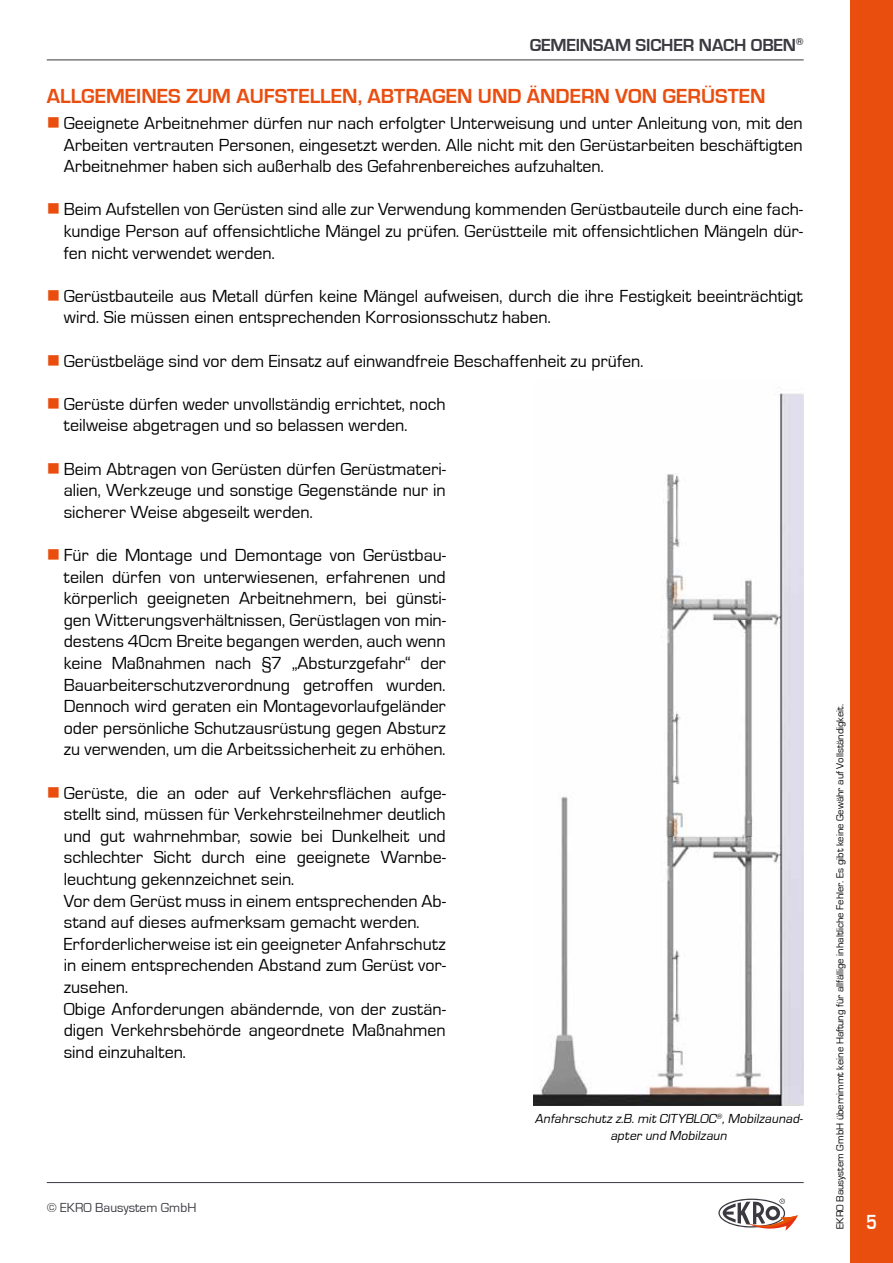
<style>
.page{position:relative;width:893px;height:1263px;background:#fff}
.page>*{position:absolute;margin:0;border:0;box-sizing:border-box;transform-origin:0 0}
.t1{font:700 21px "Eurostile";color:#e94e0f}
.t2{font:700 21px "Eurostile";color:#fff;scale:.82 1}
.t3{font:18px/21.6px "Eurostile";color:#000;text-align:justify}
.t4{font:700 18px "Eurostile";letter-spacing:-.015em;color:#3a3a40}
.t5{font:italic 13.5px/16.2px "Eurostile";color:#000;text-align:center}
.t6{font:13.5px "Eurostile";color:#3a3a40}
.t7{font:10.5px "Eurostile";color:#000}
.s1{color:#e94e0f}
</style>
<div class="page">
<div style="left:850px;top:0;width:43px;height:1263px;background:#e94e0f"></div>
<hr style="left:47px;top:60px;width:757px;height:1px;background:#3a3a40">
<svg style="left:718px;top:1198px;width:80px;height:32px"></svg>
<hr style="left:47px;top:1182px;width:757px;height:1px;background:#3a3a40">
<img style="left:533px;top:387px;width:271px;height:718px">
<p class="t4" style="left:530px;top:35px;width:276px">GEMEINSAM SICHER NACH OBEN<sup>®</sup></p>
<p class="t1" style="left:47px;top:85px;width:720px">ALLGEMEINES ZUM AUFSTELLEN, ABTRAGEN UND ÄNDERN VON GERÜSTEN</p>
<p class="t3" style="left:64px;top:113px;width:741px;text-indent:-17px"><span class="s1">■</span> Geeignete Arbeitnehmer dürfen nur nach erfolgter Unterweisung und unter Anleitung von, mit den Arbeiten vertrauten Personen, eingesetzt werden. Alle nicht mit den Gerüstarbeiten beschäftigten Arbeitnehmer haben sich außerhalb des Gefahrenbereiches aufzuhalten.</p>
<p class="t3" style="left:64px;top:199px;width:741px;text-indent:-17px"><span class="s1">■</span> Beim Aufstellen von Gerüsten sind alle zur Verwendung kommenden Gerüstbauteile durch eine fach&shy;kundige Person auf offensichtliche Mängel zu prüfen. Gerüstteile mit offensichtlichen Mängeln dür&shy;fen nicht verwendet werden.</p>
<p class="t3" style="left:64px;top:285px;width:740px;text-indent:-17px"><span class="s1">■</span> Gerüstbauteile aus Metall dürfen keine Mängel aufweisen, durch die ihre Festigkeit beeinträchtigt wird. Sie müssen einen entsprechenden Korrosionsschutz haben.</p>
<p class="t3" style="left:47px;top:350px;width:598px"><span class="s1">■</span> Gerüstbeläge sind vor dem Einsatz auf einwandfreie Beschaffenheit zu prüfen.</p>
<p class="t3" style="left:64px;top:393px;width:383px;text-indent:-17px"><span class="s1">■</span> Gerüste dürfen weder unvollständig errichtet, noch teilweise abgetragen und so belassen werden.</p>
<p class="t3" style="left:64px;top:458px;width:384px;text-indent:-17px"><span class="s1">■</span> Beim Abtragen von Gerüsten dürfen Gerüstmateri&shy;alien, Werkzeuge und sonstige Gegenstände nur in sicherer Weise abgeseilt werden.</p>
<p class="t3" style="left:64px;top:545px;width:384px;text-indent:-17px"><span class="s1">■</span> Für die Montage und Demontage von Gerüstbau&shy;teilen dürfen von unterwiesenen, erfahrenen und körperlich geeigneten Arbeitnehmern, bei günsti&shy;gen Witterungsverhältnissen, Gerüstlagen von min&shy;destens 40cm Breite begangen werden, auch wenn keine Maßnahmen nach §7 „Absturzgefahr“ der Bauarbeiterschutzverordnung getroffen wurden.<br>Dennoch wird geraten ein Montagevorlaufgeländer oder persönliche Schutzausrüstung gegen Absturz zu verwenden, um die Arbeitssicherheit zu erhöhen.</p>
<p class="t3" style="left:64px;top:782px;width:383px;text-align:left;text-indent:-17px"><span class="s1">■</span> Gerüste, die an oder auf Verkehrsflächen aufge&shy;stellt sind, müssen für Verkehrsteilnehmer deutlich und gut wahrnehmbar, sowie bei Dunkelheit und schlechter Sicht durch eine geeignete Warnbe&shy;leuchtung gekennzeichnet sein.<br>Vor dem Gerüst muss in einem entsprechenden Ab&shy;stand auf dieses aufmerksam gemacht werden.<br>Erforderlicherweise ist ein geeigneter Anfahrschutz in einem entsprechenden Abstand zum Gerüst vor&shy;zusehen.<br>Obige Anforderungen abändernde, von der zustän&shy;digen Verkehrsbehörde angeordnete Maßnahmen sind einzuhalten.</p>
<p class="t6" style="left:47px;top:1201px;width:151px">© EKRO Bausystem GmbH</p>
<p class="t5" style="left:535px;top:1111px;width:272px">Anfahrschutz z.B.mitCITYBLOC<sup>®</sup>,Mobilzaunad&shy;apter und Mobilzaun</p>
<p class="t7" style="left:834px;top:1229px;width:526px;rotate:-90deg">EKRO Bausystem GmbH übernimmt keine Haftung für allfällige inhaltliche Fehler. Es gibt keine Gewähr auf Vollständigkeit.</p>
<p class="t2" style="left:866px;top:1210px;width:15px">5</p>
</div>
